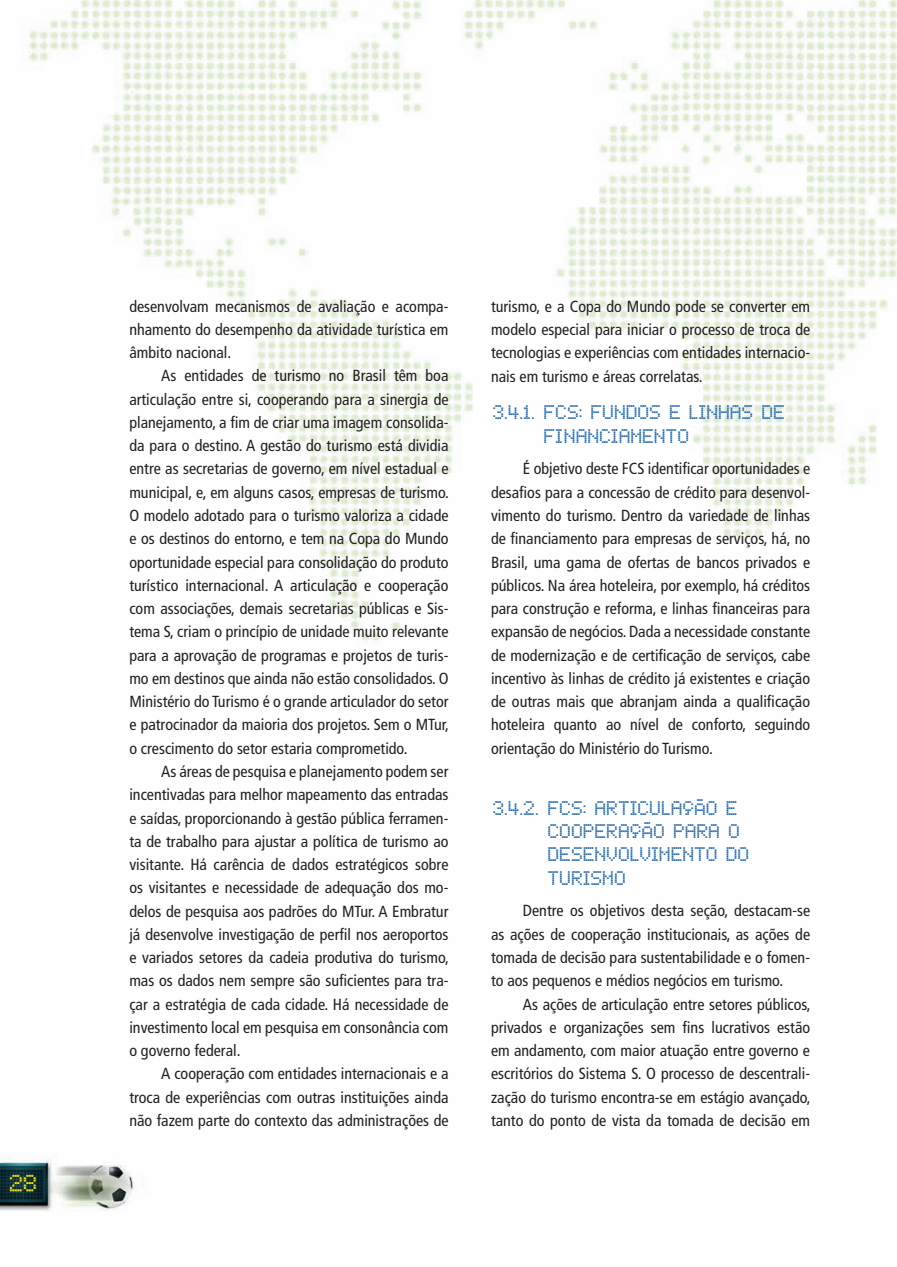
<style>
.page{position:relative;width:897px;height:1267px;background:#fff}
.page>*{position:absolute;margin:0;border:0;box-sizing:border-box;transform-origin:0 0}
.t1{font:19.35px "LCD Dot";color:#ffea01}
.t2{font:18px/23.2px "Chess Type";letter-spacing:-.015em;color:#2a6cab}
.t3{font:condensed 16.05px/23.2px "Frutiger";color:#231f20;text-align:justify}
</style>
<div class="page">
<img style="left:0;top:0;width:896px;height:1211px">
<p class="t1" style="left:10px;top:1174px;width:30px">28</p>
<p class="t3" style="left:129px;top:294px;width:320px">desenvolvam mecanismos de avaliação e acompa&shy;nhamento do desempenho da atividade turística em âmbito nacional.</p>
<p class="t3" style="left:129px;top:364px;width:321px;text-indent:32px">As entidades de turismo no Brasil têm boa articulação entre si, cooperando para a sinergia de planejamento, a fim de criar uma imagem consolida&shy;da para o destino. A gestão do turismo está dividia entre as secretarias de governo, em nível estadual e municipal, e, em alguns casos, empresas de turismo.<br>O modelo adotado para o turismo valoriza a cidade e os destinos do entorno, e tem na Copa do Mundo oportunidade especial para consolidação do produto turístico internacional. A articulação e cooperação com associações, demais secretarias públicas e Sis&shy;tema S, criam o princípio de unidade muito relevante para a aprovação de programas e projetos de turis&shy;mo em destinos que ainda não estão consolidados. O Ministério do Turismo é o grande articulador do setor e patrocinador da maioria dos projetos. Sem o MTur, o crescimento do setor estaria comprometido.</p>
<p class="t3" style="left:129px;top:759px;width:321px;text-indent:32px">As áreas de pesquisa e planejamento podem ser incentivadas para melhor mapeamento das entradas e saídas, proporcionando à gestão pública ferramen&shy;ta de trabalho para ajustar a política de turismo ao visitante. Há carência de dados estratégicos sobre os visitantes e necessidade de adequação dos mo&shy;delos de pesquisa aos padrões do MTur. A Embratur já desenvolve investigação de perfil nos aeroportos e variados setores da cadeia produtiva do turismo, mas os dados nem sempre são suficientes para tra&shy;çar a estratégia de cada cidade. Há necessidade de investimento local em pesquisa em consonância com o governo federal.</p>
<p class="t3" style="left:129px;top:1062px;width:320px;text-indent:32px">A cooperação com entidades internacionais e a troca de experiências com outras instituições ainda não fazem parte do contexto das administrações de</p>
<p class="t3" style="left:491px;top:295px;width:320px">turismo, e a Copa do Mundo pode se converter em modelo especial para iniciar o processo de troca de tecnologias e experiências com entidades internacio&shy;nais em turismo e áreas correlatas.</p>
<p class="t2" style="left:542px;top:400px;width:243px;text-indent:-51px">3.4.1. FCS: FUNDOS E LINHAS DE<br>FINANCIAMENTO</p>
<p class="t3" style="left:491px;top:457px;width:320px;text-indent:32px">É objetivo deste FCS identificar oportunidades e desafios para a concessão de crédito para desenvol&shy;vimento do turismo. Dentro da variedade de linhas de financiamento para empresas de serviços, há, no Brasil, uma gama de ofertas de bancos privados e públicos. Na área hoteleira, por exemplo, há créditos para construção e reforma, e linhas financeiras para expansão de negócios. Dada a necessidade constante de modernização e de certificação de serviços, cabe incentivo às linhas de crédito já existentes e criação de outras mais que abranjam ainda a qualificação hoteleira quanto ao nível de conforto, seguindo orientação do Ministério do Turismo.</p>
<p class="t2" style="left:546px;top:796px;width:203px;text-indent:-55px">3.4.2. FCS: ARTICULAÇÃO E<br>COOPERAÇÃO PARA O<br>DESENVOLVIMENTO DO<br>TURISMO</p>
<p class="t3" style="left:491px;top:899px;width:320px;text-indent:32px">Dentre os objetivos desta seção, destacam-se as ações de cooperação institucionais, as ações de tomada de decisão para sustentabilidade e o fomen&shy;to aos pequenos e médios negócios em turismo.</p>
<p class="t3" style="left:491px;top:992px;width:321px;text-indent:32px">As ações de articulação entre setores públicos, privados e organizações sem fins lucrativos estão em andamento, com maior atuação entre governo e escritórios do Sistema S. O processo de descentrali&shy;zação do turismo encontra-se em estágio avançado, tanto do ponto de vista da tomada de decisão em</p>
</div>
